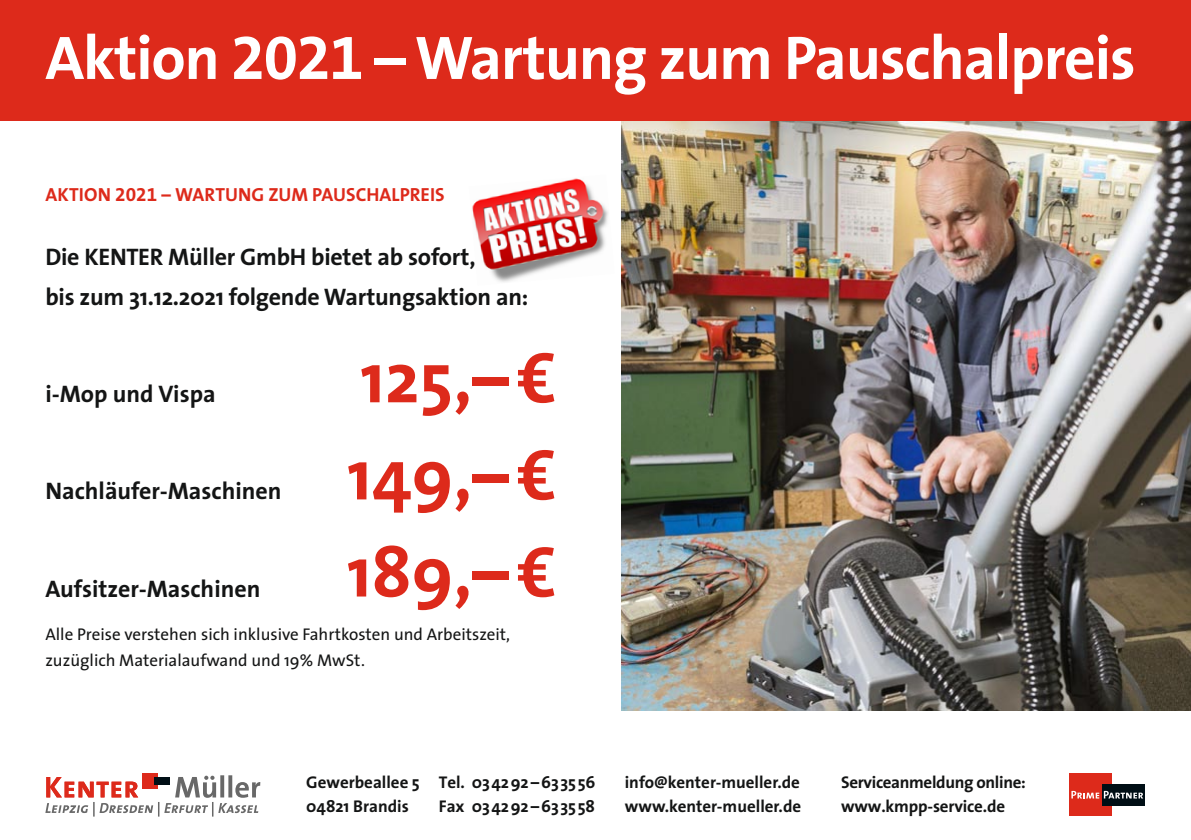
<style>
.page{position:relative;width:1191px;height:840px;background:#fff}
.page>*{position:absolute;margin:0;border:0;box-sizing:border-box;transform-origin:0 0}
.t1{font:700 72px "The Sans";color:#dd2a1b}
.t2{font:700 62px "The Sans";letter-spacing:-.02em;color:#fff}
.t3{font:700 24px/40px "The Sans";letter-spacing:-.01em;color:#141515}
.t4{font:700 19px "The Sans";letter-spacing:.005em;color:#dd2a1b}
.t5{font:700 17px/24px "The Sans";color:#141515}
.t6{font:17px/26px "The Sans";color:#141515}
.t7{font:700 17px/24px "The Sans";letter-spacing:-.02em;color:#141515}
.s1{font-family:"The Sans Bold Expert";font-weight:400}
.s2{font-family:"Thesis Euro";font-weight:400}
</style>
<div class="page">
<div style="left:1068px;top:773px;width:43px;height:42px;background:#dd2a1b"></div>
<div style="left:1101px;top:783px;width:43px;height:22px;background:#000e15"></div>
<svg style="left:1071px;top:790px;width:72px;height:8px"></svg>
<svg style="left:45px;top:775px;width:215px;height:41px"></svg>
<div style="left:142px;top:772px;width:16px;height:16px;background:#dd2a1b"></div>
<div style="left:154px;top:776px;width:16px;height:8px;background:#000e15"></div>
<img style="left:622px;top:120px;width:569px;height:590px">
<div style="left:0;top:0;width:1191px;height:120px;background:#dd2a1b"></div>
<img style="left:472px;top:178px;width:136px;height:104px">
<h2 class="t2" style="left:45px;top:6px;width:1091px">Aktion <span class="s1">2021</span> – Wartung zum Pauschalpreis</h2>
<p class="t4" style="left:45px;top:179px;width:399px">Aktion <span class="s1">2021</span> – Wartung zum Pauschalpre is</p>
<p class="t3" style="left:45px;top:236px;width:484px">Die Kenter Müller GmbH bietet ab sofort,<br>bis zum 31.12.2021 folgende Wartungsaktion an:</p>
<p class="t3" style="left:45px;top:373px;width:172px">i-Mop und Vispa</p>
<p class="t3" style="left:45px;top:470px;width:238px">Nachläufer-Maschinen</p>
<h1 class="t1" style="left:360px;top:317px;width:198px">125,–<span class="s2">f</span></h1>
<h1 class="t1" style="left:347px;top:414px;width:211px">149,–<span class="s2">f</span></h1>
<h1 class="t1" style="left:347px;top:511px;width:211px">189,–<span class="s2">f</span></h1>
<p class="t6" style="left:45px;top:620px;width:466px">Alle Preise verstehen sich inklusive Fahrtkosten und Arbeitszeit, zuzüglich Materialaufwand und 19% MwSt.</p>
<p class="t3" style="left:45px;top:567px;width:217px">Aufsitzer-Maschinen</p>
<p class="t5" style="left:306px;top:769px;width:115px">Gewerbeallee 5<br>04821 Brandis</p>
<p class="t5" style="left:439px;top:769px;width:158px">Tel. 034292–633556<br>Fax 034292–633558</p>
<p class="t5" style="left:625px;top:769px;width:178px">info@kenter-mueller.de www.kenter-mueller.de</p>
<p class="t7" style="left:841px;top:769px;width:186px">Serviceanmeldung online: www.kmpp-service.de</p>
</div>
